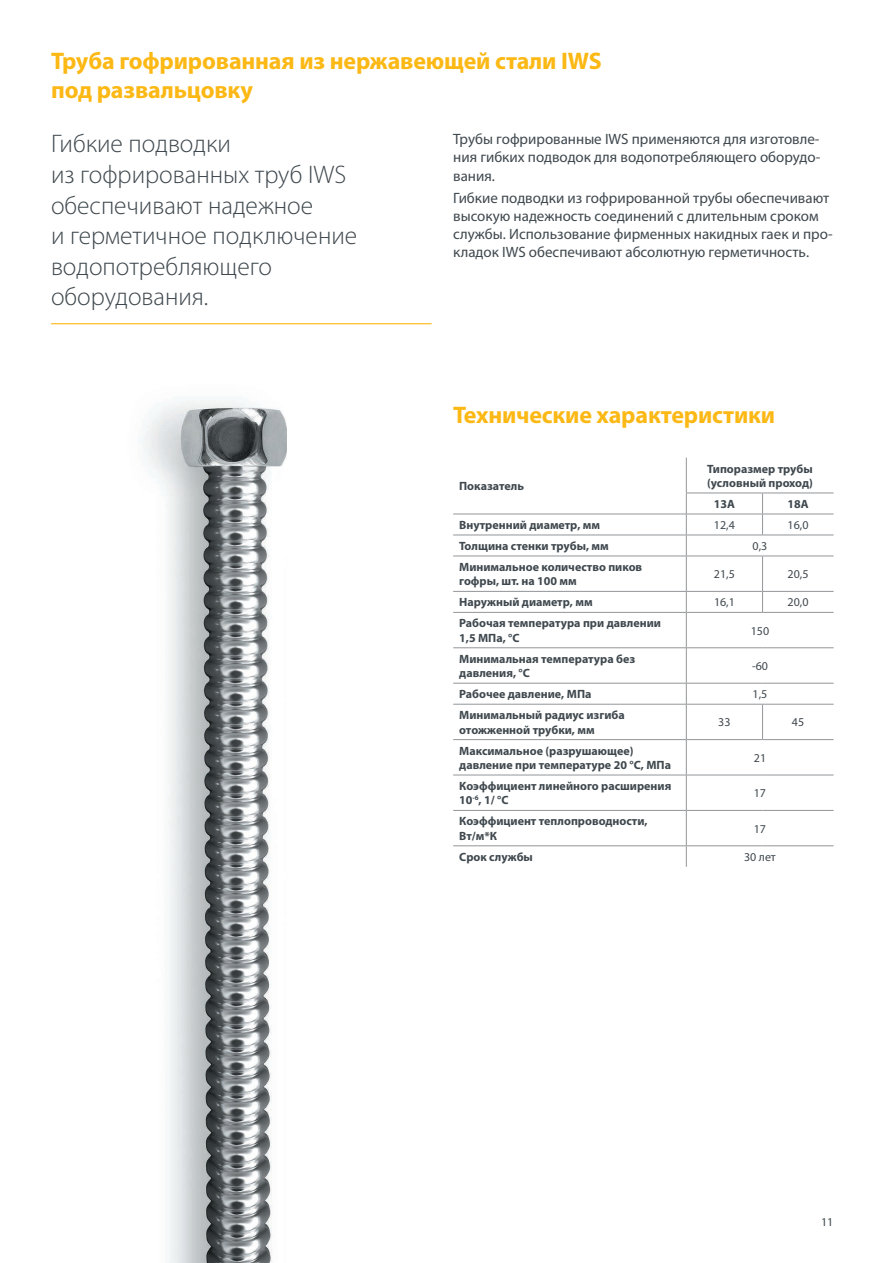
<style>
.page{position:relative;width:893px;height:1263px;background:#fff}
.page>*{position:absolute;margin:0;border:0;box-sizing:border-box;transform-origin:0 0}
.t1{font:300 25.5px/30.6px "Myriad Pro";color:#3f484e}
.t2{font:700 24px/28.8px "Myriad Pro";letter-spacing:-.005em;color:#fcb814}
.t3{font:15px/18px "Myriad Pro";color:#3f484e;text-align:justify}
.t4{font:700 12px/14.4px "Myriad Pro";color:#3f484e}
.t5{font:12px "Myriad Pro";color:#3f484e}
</style>
<div class="page">
<hr style="left:51px;top:323px;width:381px;height:1px;background:#fcb814">
<img style="left:143px;top:400px;width:144px;height:863px">
<hr style="left:686px;top:458px;width:1px;height:35px;background:#939598">
<hr style="left:686px;top:493px;width:76px;height:1px;background:#939598">
<hr style="left:762px;top:493px;width:72px;height:1px;background:#939598">
<hr style="left:453px;top:514px;width:233px;height:1px;background:#939598">
<hr style="left:686px;top:514px;width:76px;height:1px;background:#939598">
<hr style="left:762px;top:514px;width:72px;height:1px;background:#939598">
<svg style="left:762px;top:493px;width:1px;height:42px"></svg>
<hr style="left:453px;top:535px;width:233px;height:1px;background:#939598">
<hr style="left:686px;top:535px;width:76px;height:1px;background:#939598">
<svg style="left:686px;top:493px;width:1px;height:63px"></svg>
<hr style="left:762px;top:535px;width:72px;height:1px;background:#939598">
<hr style="left:453px;top:556px;width:233px;height:1px;background:#939598">
<hr style="left:686px;top:556px;width:76px;height:1px;background:#939598">
<hr style="left:686px;top:556px;width:1px;height:35px;background:#939598">
<hr style="left:762px;top:556px;width:72px;height:1px;background:#939598">
<hr style="left:762px;top:556px;width:1px;height:35px;background:#939598">
<hr style="left:453px;top:591px;width:233px;height:1px;background:#939598">
<hr style="left:686px;top:591px;width:76px;height:1px;background:#939598">
<svg style="left:686px;top:592px;width:1px;height:20px"></svg>
<hr style="left:762px;top:591px;width:72px;height:1px;background:#939598">
<svg style="left:762px;top:592px;width:1px;height:20px"></svg>
<hr style="left:453px;top:612px;width:233px;height:1px;background:#939598">
<hr style="left:686px;top:612px;width:76px;height:1px;background:#939598">
<hr style="left:686px;top:613px;width:1px;height:34px;background:#939598">
<hr style="left:762px;top:612px;width:72px;height:1px;background:#939598">
<hr style="left:453px;top:647px;width:233px;height:1px;background:#939598">
<hr style="left:686px;top:647px;width:76px;height:1px;background:#939598">
<hr style="left:686px;top:648px;width:1px;height:35px;background:#939598">
<hr style="left:762px;top:647px;width:72px;height:1px;background:#939598">
<hr style="left:453px;top:683px;width:233px;height:1px;background:#939598">
<hr style="left:686px;top:683px;width:76px;height:1px;background:#939598">
<svg style="left:686px;top:683px;width:1px;height:21px"></svg>
<hr style="left:762px;top:683px;width:72px;height:1px;background:#939598">
<hr style="left:453px;top:704px;width:233px;height:1px;background:#939598">
<hr style="left:686px;top:704px;width:76px;height:1px;background:#939598">
<hr style="left:686px;top:704px;width:1px;height:35px;background:#939598">
<hr style="left:762px;top:704px;width:72px;height:1px;background:#939598">
<hr style="left:762px;top:704px;width:1px;height:35px;background:#939598">
<hr style="left:453px;top:739px;width:233px;height:1px;background:#939598">
<hr style="left:686px;top:739px;width:76px;height:1px;background:#939598">
<hr style="left:686px;top:740px;width:1px;height:35px;background:#939598">
<hr style="left:762px;top:739px;width:72px;height:1px;background:#939598">
<hr style="left:453px;top:775px;width:233px;height:1px;background:#939598">
<hr style="left:686px;top:775px;width:76px;height:1px;background:#939598">
<hr style="left:686px;top:775px;width:1px;height:35px;background:#939598">
<hr style="left:762px;top:775px;width:72px;height:1px;background:#939598">
<hr style="left:453px;top:810px;width:233px;height:1px;background:#939598">
<hr style="left:686px;top:810px;width:76px;height:1px;background:#939598">
<hr style="left:686px;top:811px;width:1px;height:34px;background:#939598">
<hr style="left:762px;top:810px;width:72px;height:1px;background:#939598">
<hr style="left:453px;top:845px;width:233px;height:1px;background:#939598">
<hr style="left:686px;top:845px;width:76px;height:1px;background:#939598">
<svg style="left:686px;top:846px;width:1px;height:21px"></svg>
<hr style="left:762px;top:845px;width:72px;height:1px;background:#939598">
<h2 class="t2" style="left:51px;top:46px;width:552px">Труба гофрированная из нержавеющей стали IWS под развальцовку</h2>
<h1 class="t1" style="left:51px;top:129px;width:308px">Гибкие подводки<br>из гофрированных труб IWS обеспечивают надежное<br>и герметичное подключение водопотребляющего оборудования.</h1>
<p class="t3" style="left:453px;top:130px;width:369px">Трубы гофрированные IWS применяются для изготовле&shy;ния гибких подводок для водопотребляющего оборудо&shy;вания.</p>
<p class="t3" style="left:453px;top:188px;width:381px;text-align:left">Гибкие подводки из гофрированной трубы обеспечивают высокую надежность соединений с длительным сроком службы. Использование фирменных накидных гаек и про&shy;кладок IWS обеспечивают абсолютную герметичность.</p>
<h2 class="t2" style="left:453px;top:400px;width:323px">Технические характеристики</h2>
<p class="t4" style="left:459px;top:479px;width:66px">Показатель</p>
<p class="t4" style="left:707px;top:461px;width:107px">Типоразмер трубы (условный проход)</p>
<p class="t4" style="left:714px;top:496px;width:23px">13А</p>
<p class="t4" style="left:787px;top:496px;width:23px">18А</p>
<p class="t4" style="left:459px;top:517px;width:143px">Внутренний диаметр, мм</p>
<p class="t5" style="left:714px;top:517px;width:22px">12,4</p>
<p class="t5" style="left:788px;top:517px;width:22px">16,0</p>
<p class="t4" style="left:459px;top:538px;width:151px">Толщина стенки трубы, мм</p>
<p class="t5" style="left:753px;top:538px;width:16px">0,3</p>
<p class="t4" style="left:459px;top:559px;width:185px">Минимальное количество пиков гофры, шт. на 100 мм</p>
<p class="t5" style="left:714px;top:567px;width:22px">21,5</p>
<p class="t5" style="left:788px;top:567px;width:22px">20,5</p>
<p class="t4" style="left:459px;top:595px;width:135px">Наружный диаметр, мм</p>
<p class="t5" style="left:714px;top:595px;width:22px">16,1</p>
<p class="t5" style="left:788px;top:595px;width:22px">20,0</p>
<p class="t4" style="left:459px;top:616px;width:203px">Рабочая температура при давлении<br>1,5 МПа, °С</p>
<p class="t5" style="left:751px;top:623px;width:20px">150</p>
<p class="t4" style="left:459px;top:651px;width:178px">Минимальная температура без давления, °С</p>
<p class="t5" style="left:752px;top:658px;width:17px">-60</p>
<p class="t4" style="left:459px;top:686px;width:134px">Рабочее давление, МПа</p>
<p class="t5" style="left:753px;top:687px;width:16px">1,5</p>
<p class="t4" style="left:459px;top:707px;width:167px">Минимальный радиус изгиба отожженной трубки, мм</p>
<p class="t5" style="left:718px;top:715px;width:14px">33</p>
<p class="t5" style="left:792px;top:715px;width:14px">45</p>
<p class="t4" style="left:459px;top:743px;width:213px">Максимальное (разрушающее) давление при температуре 20 °С, МПа</p>
<p class="t5" style="left:754px;top:750px;width:14px">21</p>
<p class="t4" style="left:459px;top:778px;width:214px">Коэффициент линейного расширения<br>10<sup>-6</sup>, 1/ °С</p>
<p class="t5" style="left:754px;top:786px;width:14px">17</p>
<p class="t4" style="left:459px;top:814px;width:190px">Коэффициент теплопроводности,<br>Вт/м*К</p>
<p class="t5" style="left:754px;top:821px;width:14px">17</p>
<p class="t4" style="left:459px;top:849px;width:75px">Срок службы</p>
<p class="t5" style="left:744px;top:849px;width:33px">30 лет</p>
<p class="t5" style="left:821px;top:1215px;width:14px">11</p>
</div>
